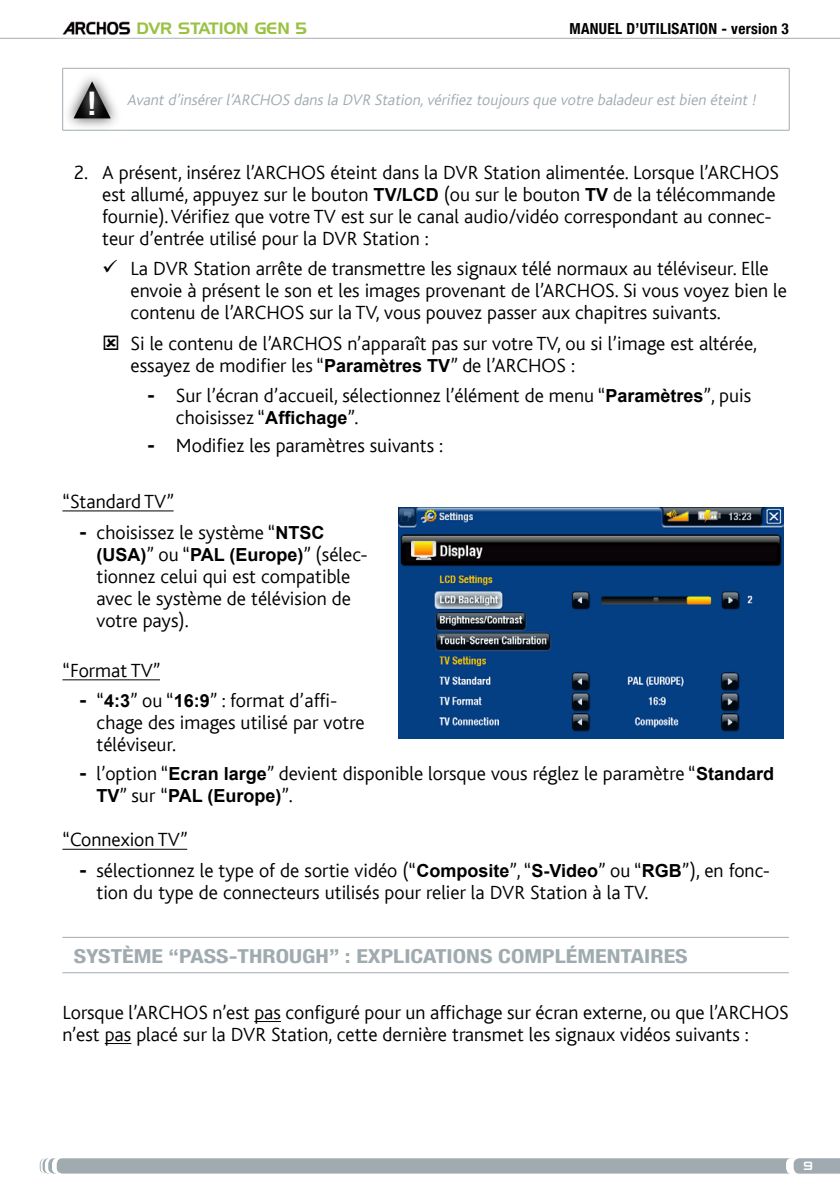
<style>
.page{position:relative;width:840px;height:1191px;background:#fff}
.page>*{position:absolute;margin:0;border:0;box-sizing:border-box;transform-origin:0 0}
.t1{font:300 20px/22px "Bliss";color:#000}
.t2{font:700 condensed 20px "Helvetica Neue LT Com";color:#000}
.t3{font:700 condensed 19.2px "Helvetica Neue LT Com";color:#a0abb0;scale:1.25 1}
.t4{font:700 18px "Arial";color:#000}
.t5{font:italic 300 16px "Bliss";color:#a0abb0}
.t6{font:16px "Handel Gothic BT";color:#99c242}
.t7{font:700 condensed 15.2px "Helvetica Neue LT Com";letter-spacing:.02em;color:#000}
.s1{font-family:"Arial";font-weight:900;font-style:normal;font-size:53.4px;color:#000}
.s2{font-family:"Helvetica Neue LT Com";font-weight:700;font-style:normal;font-stretch:condensed;font-size:32.4px;color:#fff}
.s3{font-family:"Arial";font-weight:700;font-size:18px}
.s4{font-family:"Bliss";font-weight:300;font-size:20px}
</style>
<div class="page">
<hr style="left:0;top:38px;width:839px;height:1px;background:#a0abb0">
<svg style="left:40px;top:1158px;width:799px;height:16px;background:#a6b0b5"></svg>
<div style="left:48px;top:6px;width:272px;height:44px;background:#fff"></div>
<img style="left:62px;top:22px;width:68px;height:13px">
<hr style="left:62px;top:848px;width:125px;height:1px;background:#000">
<hr style="left:62px;top:937px;width:726px;height:1px;background:#a0abb0">
<hr style="left:62px;top:972px;width:726px;height:1px;background:#a0abb0">
<svg style="left:254px;top:1021px;width:27px;height:1px"></svg>
<svg style="left:105px;top:1043px;width:26px;height:1px"></svg>
<hr style="left:62px;top:68px;width:59px;height:1px;background:#a0abb0">
<hr style="left:121px;top:68px;width:668px;height:1px;background:#a0abb0">
<hr style="left:788px;top:69px;width:1px;height:61px;background:#a0abb0">
<hr style="left:121px;top:130px;width:668px;height:1px;background:#a0abb0">
<div style="left:61px;top:69px;width:62px;height:65px;background:#000;opacity:.75"></div>
<svg style="left:75px;top:79px;width:34px;height:50px"></svg>
<hr style="left:62px;top:510px;width:111px;height:1px;background:#000">
<hr style="left:62px;top:679px;width:98px;height:1px;background:#000">
<img style="left:398px;top:507px;width:384px;height:231px">
<p class="t6" style="left:136px;top:19px;width:172px">DVR STATION GEN 5</p>
<p class="t7" style="left:569px;top:19px;width:221px">MANUEL D’UTILISATION - VERSION 3</p>
<p class="t5" style="left:66px;top:91px;width:694px"><span class="s1">▲</span><span class="s2">!</span> Avantd’insérerl’ARCHOS dans la DVR Station,vérifiez toujours que votre baladeurestbien éteint!</p>
<p class="t1" style="left:74px;top:161px;width:16px">2.</p>
<p class="t1" style="left:102px;top:161px;width:198px">A présent, insérez l’ARCHOS</p>
<p class="t1" style="left:102px;top:161px;width:674px;text-indent:228px">éteint dans la DVR Station alimentée. Lorsque l’ARCHOS est allumé, appuyez sur le bouton <span class="s3">TV/LCD</span> (ou sur le bouton <span class="s3">TV</span> de la télécommande fournie). Vérifiez que votre TV est sur le canal audio/vidéo correspondant au connec&shy;teur d’entrée utilisé pour la DVR Station :</p>
<p class="t1" style="left:130px;top:258px;width:639px">La DVR Station arrête de transmettre les signaux télé normaux au téléviseur. Elle envoie à présent le son et les images provenant de l’ARCHOS</p>
<p class="t1" style="left:614px;top:280px;width:174px">. Si vous voyez bien le</p>
<p class="t1" style="left:130px;top:302px;width:149px">contenu de l’ARCHOS</p>
<p class="t1" style="left:130px;top:298px;width:591px;line-height:30.4px;text-indent:179px">sur la TV, vous pouvez passer aux chapitres suivants.<br>Si le contenu de l’ARCHOS</p>
<p class="t1" style="left:130px;top:332px;width:628px;text-indent:217px">n’apparaît pas sur votre TV, ou si l’image est altérée, essayez de modifier les “<span class="s3">Paramètres TV</span>” de l’ARCHOS</p>
<p class="t1" style="left:176px;top:350px;width:576px;line-height:30.4px;text-indent:395px">:<br>Sur l’écran d’accueil, sélectionnez l’élément de menu “<span class="s3">Paramètres</span>”, puis</p>
<p class="t1" style="left:176px;top:404px;width:268px;line-height:27.6px">choisissez “<span class="s3">Affichage</span>”.<br>Modifiez les paramètres suivants :</p>
<p class="t1" style="left:96px;top:486px;width:229px;line-height:30.6px;text-indent:-34px">“Standard TV”<br>choisissez le système “<span class="s3">NTSC</span></p>
<p class="t4" style="left:96px;top:542px;width:273px">(USA)<span class="s4">” ou “</span>PAL (Europe)<span class="s4">” (sélec-</span></p>
<p class="t1" style="left:96px;top:565px;width:256px;text-align:justify">tionnez celui qui est compatible avec le système de télévision de votre pays).</p>
<p class="t1" style="left:96px;top:655px;width:242px;line-height:30.6px;text-indent:-34px">“Format TV”<br>“<span class="s3">4:3</span>” ou “<span class="s3">16:9</span>” : format d’affi-</p>
<p class="t1" style="left:96px;top:712px;width:269px">chage des images utilisé par votre téléviseur.</p>
<p class="t2" style="left:147px;top:383px;width:9px">-</p>
<p class="t2" style="left:147px;top:433px;width:9px">-</p>
<p class="t2" style="left:79px;top:519px;width:9px">-</p>
<p class="t2" style="left:79px;top:688px;width:9px">-</p>
<p class="t1" style="left:96px;top:762px;width:678px">l’option “<span class="s3">Ecran large</span>” devient disponible lorsque vous réglez le paramètre “<span class="s3">Standard</span></p>
<p class="t4" style="left:96px;top:783px;width:198px">TV<span class="s4">” sur “</span>PAL (Europe)<span class="s4">”.</span></p>
<p class="t1" style="left:96px;top:825px;width:674px;line-height:30.6px;text-indent:-34px">“Connexion TV”<br>sélectionnez le type of de sortie vidéo (“<span class="s3">Composite</span>”, “<span class="s3">S-Video</span>” ou “<span class="s3">RGB</span>”), en fonc-</p>
<p class="t1" style="left:96px;top:881px;width:553px">tion du type de connecteurs utilisés pour relier la DVR Station à la TV.</p>
<p class="t2" style="left:79px;top:760px;width:9px">-</p>
<p class="t2" style="left:79px;top:857px;width:9px">-</p>
<p class="t3" style="left:74px;top:944px;width:492px">SYSTÈME “PASS-THROUGH” : EXPLICATIONS COMPLÉMENTAIRES</p>
<p class="t1" style="left:62px;top:1001px;width:727px;text-indent:150px">n’est pas configuré pour un affichage sur écran externe, ou que l’ARCHOS n’est pas placé sur la DVR Station, cette dernière transmet les signaux vidéos suivants :</p>
<p class="t1" style="left:62px;top:1001px;width:121px">Lorsque l’ARCHOS</p>
</div>
